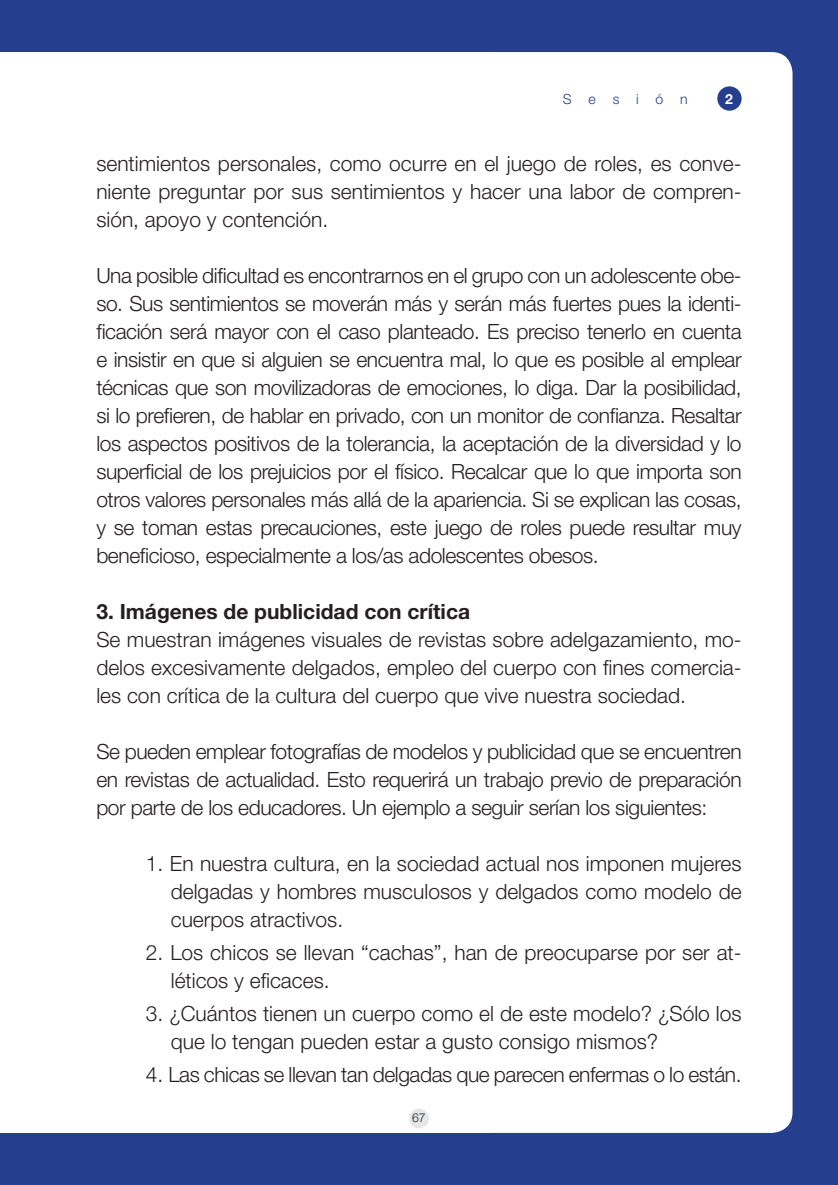
<style>
.page{position:relative;width:838px;height:1185px;background:#fff}
.page>*{position:absolute;margin:0;border:0;box-sizing:border-box;transform-origin:0 0}
.t1{font:300 21px/28px "Helvetica Neue LT Std";color:#231f20;text-align:justify}
.t2{font:300 21px "Helvetica Neue LT Std";letter-spacing:-.02em;color:#231f20}
.t3{font:700 21px "Helvetica Neue LT Std";color:#231f20}
.t4{font:300 14px "Helvetica Neue LT Std";letter-spacing:1.2em;color:#253f8e}
.t5{font:700 14px "Helvetica Neue LT Std";color:#fff}
.t6{font:300 12.25px "Helvetica Neue LT Std";color:#231f20}
</style>
<div class="page">
<div style="left:0;top:0;width:837px;height:1185px;background:#253f8e"></div>
<div style="left:91px;top:52px;width:701px;height:1081px;background:#fff;border-radius:21px"></div>
<div style="left:0;top:52px;width:489px;height:1081px;background:#fff"></div>
<div style="left:409px;top:1108px;width:20px;height:20px;background:#e6e7e9;border-radius:50%"></div>
<div style="left:717px;top:86px;width:24px;height:25px;background:#253f8e;border-radius:50%"></div>
<p class="t4" style="left:563px;top:94px;width:126px">Sesión</p>
<p class="t5" style="left:725px;top:94px;width:9px">2</p>
<p class="t1" style="left:96px;top:151px;width:646px">sentimientos personales, como ocurre en el juego de roles, es conve&shy;niente preguntar por sus sentimientos y hacer una labor de compren&shy;sión, apoyo y contención.</p>
<p class="t1" style="left:96px;top:263px;width:646px">Una posible dificultad es encontrarnos en el grupo con un adolescente obe&shy;so. Sus sentimientos se moverán más y serán más fuertes pues la identi&shy;ficación será mayor con el caso planteado. Es preciso tenerlo en cuenta e insistir en que si alguien se encuentra mal, lo que es posible al emplear técnicas que son movilizadoras de emociones, lo diga. Dar la posibilidad, si lo prefieren, de hablar en privado, con un monitor de confianza. Resaltar los aspectos positivos de la tolerancia, la aceptación de la diversidad y lo superficial de los prejuicios por el físico. Recalcar que lo que importa son otros valores personales más allá de la apariencia. Si se explican las cosas, y se toman estas precauciones, este juego de roles puede resultar muy beneficioso, especialmente a los/as adolescentes obesos.</p>
<p class="t3" style="left:96px;top:604px;width:375px">3. Imágenes de publicidad con crítica</p>
<p class="t1" style="left:96px;top:627px;width:646px">Se muestran imágenes visuales de revistas sobre adelgazamiento, mo&shy;delos excesivamente delgados, empleo del cuerpo con fines comercia&shy;les con crítica de la cultura del cuerpo que vive nuestra sociedad.</p>
<p class="t1" style="left:96px;top:739px;width:646px">Se pueden emplear fotografías de modelos y publicidad que se encuentren en revistas de actualidad. Esto requerirá un trabajo previo de preparación por parte de los educadores. Un ejemplo a seguir serían los siguientes:</p>
<p class="t1" style="left:171px;top:851px;width:572px;text-indent:-25px">1. En nuestra cultura, en la sociedad actual nos imponen mujeres delgadas y hombres musculosos y delgados como modelo de cuerpos atractivos.</p>
<p class="t1" style="left:171px;top:940px;width:572px;text-indent:-25px">2. Los chicos se llevan “cachas”, han de preocuparse por ser at&shy;léticos y eficaces.</p>
<p class="t1" style="left:171px;top:1001px;width:572px;text-indent:-25px">3. ¿Cuántos tienen un cuerpo como el de este modelo? ¿Sólo los que lo tengan pueden estar a gusto consigo mismos?</p>
<p class="t2" style="left:146px;top:1067px;width:597px">4. Las chicas se llevan tan delgadas que parecen enfermas o lo están.</p>
<p class="t6" style="left:412px;top:1113px;width:15px">67</p>
</div>
